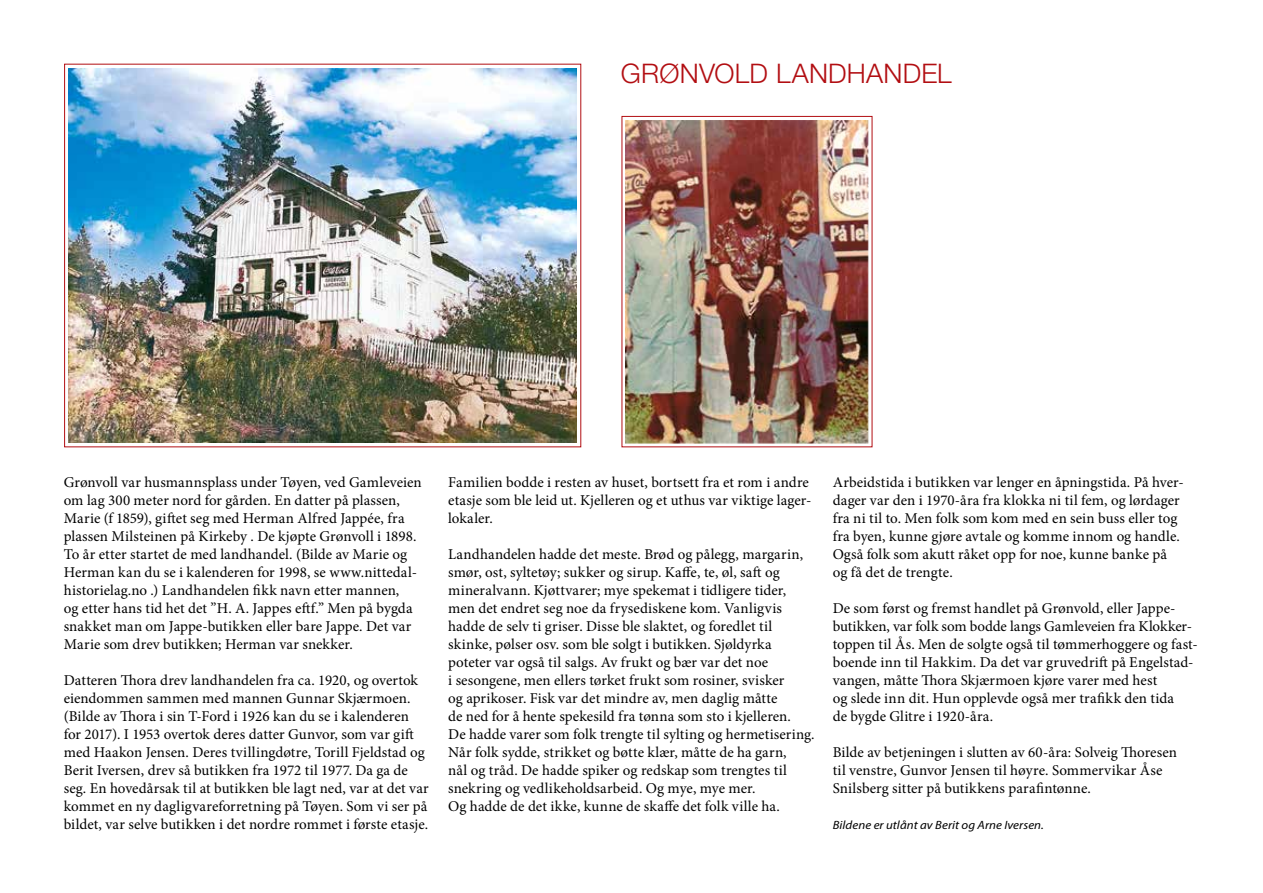
<style>
.page{position:relative;width:1263px;height:893px;background:#fff}
.page>*{position:absolute;margin:0;border:0;box-sizing:border-box;transform-origin:0 0}
.t1{font:300 27px "Helvetica Neue LT Pro";letter-spacing:.01em;color:#b20e12}
.t2{font:15px/18px "Minion Pro";color:#000}
.t3{font:italic 12px "Myriad Pro";letter-spacing:.01em;color:#000;scale:1.08 1}
</style>
<div class="page">
<img style="left:68px;top:68px;width:509px;height:375px">
<img style="left:626px;top:120px;width:242px;height:323px">
<h1 class="t1" style="left:621px;top:57px;width:332px">GRØNVOLD LANDHANDEL</h1>
<p class="t2" style="left:64px;top:473px;width:359px">Grønvoll var husmannsplass under Tøyen, ved Gamleveien om lag 300 meter nord for gården. En datter på plassen, Marie (f 1859), giftet seg med Herman Alfred Jappée, fra plassen Milsteinen på Kirkeby . De kjøpte Grønvoll i 1898.<br>To år etter startet de med landhandel. (Bilde av Marie og Herman kan du se i kalenderen for 1998, se www.nittedal&shy;historielag.no .) Landhandelen fikk navn etter mannen,<br>og etter hans tid het det ”H. A. Jappes eftf.” Men på bygda snakket man om Jappe-butikken eller bare Jappe. Det var Marie som drev butikken; Herman var snekker.</p>
<p class="t2" style="left:64px;top:671px;width:367px">Datteren Thora drev landhandelen fra ca. 1920, og overtok eiendommen sammen med mannen Gunnar Skjærmoen. (Bilde av Thora i sin T-Ford i 1926 kan du se i kalenderen for 2017). I 1953 overtok deres datter Gunvor, som var gift med Haakon Jensen. Deres tvillingdøtre, Torill Fjeldstad og Berit Iversen, drev så butikken fra 1972 til 1977. Da ga de seg. En hovedårsak til at butikken ble lagt ned, var at det var kommet en ny dagligvareforretning på Tøyen. Som vi ser på bildet, var selve butikken i det nordre rommet i første etasje.</p>
<p class="t2" style="left:448px;top:473px;width:365px">Familien bodde i resten av huset, bortsett fra et rom i andre etasje som ble leid ut. Kjelleren og et uthus var viktige lager&shy;lokaler.</p>
<p class="t2" style="left:448px;top:545px;width:368px">Landhandelen hadde det meste. Brød og pålegg, margarin, smør, ost, syltetøy; sukker og sirup. Kaffe, te, øl, saft og mineralvann. Kjøttvarer; mye spekemat i tidligere tider, men det endret seg noe da frysediskene kom. Vanligvis hadde de selv ti griser. Disse ble slaktet, og foredlet til skinke, pølser osv. som ble solgt i butikken. Sjøldyrka poteter var også til salgs. Av frukt og bær var det noe<br>i sesongene, men ellers tørket frukt som rosiner, svisker<br>og aprikoser. Fisk var det mindre av, men daglig måtte<br>de ned for å hente spekesild fra tønna som sto i kjelleren.<br>De hadde varer som folk trengte til sylting og hermetisering.<br>Når folk sydde, strikket og bøtte klær, måtte de ha garn,<br>nål og tråd. De hadde spiker og redskap som trengtes til snekring og vedlikeholdsarbeid. Og mye, mye mer.<br>Og hadde de det ikke, kunne de skaffe det folk ville ha.</p>
<p class="t2" style="left:833px;top:473px;width:353px">Arbeidstida i butikken var lenger en åpningstida. På hver&shy;dager var den i 1970-åra fra klokka ni til fem, og lørdager fra ni til to. Men folk som kom med en sein buss eller tog fra byen, kunne gjøre avtale og komme innom og handle.<br>Også folk som akutt råket opp for noe, kunne banke på og få det de trengte.</p>
<p class="t2" style="left:833px;top:599px;width:366px">De som først og fremst handlet på Grønvold, eller Jappe&shy;butikken, var folk som bodde langs Gamleveien fra Klokker&shy;toppen til Ås. Men de solgte også til tømmerhoggere og fast&shy;boende inn til Hakkim. Da det var gruvedrift på Engelstad&shy;vangen, måtte Thora Skjærmoen kjøre varer med hest<br>og slede inn dit. Hun opplevde også mer trafikk den tida<br>de bygde Glitre i 1920-åra.</p>
<p class="t2" style="left:833px;top:743px;width:346px">Bilde av betjeningen i slutten av 60-åra: Solveig Thoresen til venstre, Gunvor Jensen til høyre. Sommervikar Åse<br>Snilsberg sitter på butikkens parafintønne.</p>
<p class="t3" style="left:833px;top:818px;width:197px">Bildene er utlånt av Berit og Arne Iversen.</p>
</div>
